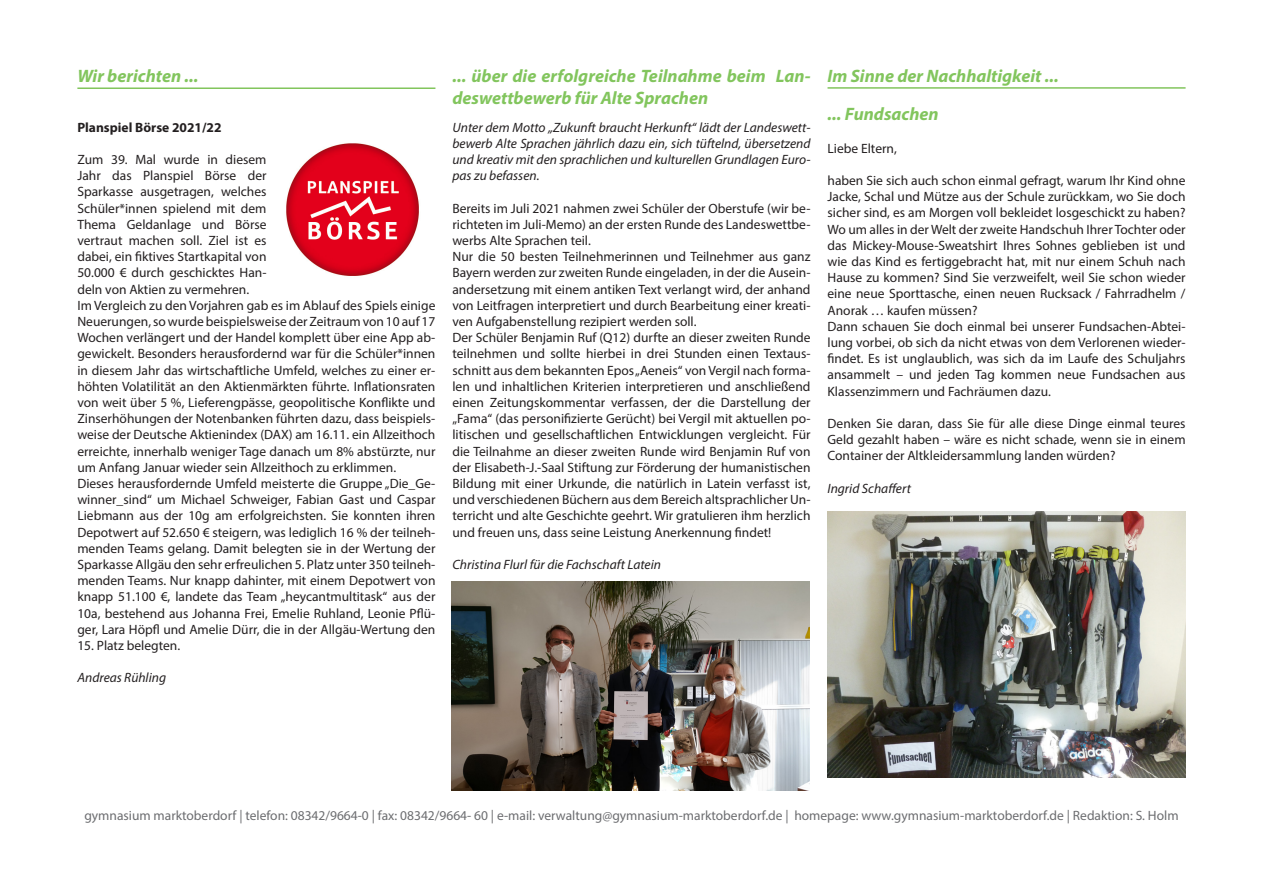
<style>
.page{position:relative;width:1263px;height:893px;background:#fff}
.page>*{position:absolute;margin:0;border:0;box-sizing:border-box;transform-origin:0 0}
.Überschriften_ohne{font:italic 700 18px/21.6px "Myriad Pro";color:#82c55d}
.Überschriften{font:italic 700 18px "Myriad Pro";color:#82c55d}
.Text{font:13.5px/16.2px "Myriad Pro";color:#231f20;text-align:justify}
.Text-2{font:italic 13.5px/16.2px "Myriad Pro";color:#231f20;text-align:justify}
.t1{font:13.5px "Myriad Pro";color:#6c6d70}
.Text-3{font:700 13.5px "Myriad Pro";color:#231f20}
</style>
<div class="page">
<hr style="left:77px;top:87px;width:358px;height:2px;background:#82c55d">
<img style="left:286px;top:143px;width:133px;height:133px">
<img style="left:452px;top:582px;width:358px;height:209px">
<img style="left:827px;top:512px;width:358px;height:266px">
<hr style="left:827px;top:87px;width:358px;height:2px;background:#82c55d">
<p class="Überschriften" style="left:77px;top:65px;width:123px">Wir berichten ...</p>
<p class="Text-3" style="left:77px;top:118px;width:146px">Planspiel Börse 2021/22</p>
<p class="Text" style="left:77px;top:151px;width:191px">Zum 39. Mal wurde in diesem Jahr das Planspiel Börse der Sparkasse ausgetragen, welches Schüler*innen spielend mit dem Thema Geldanlage und Börse vertraut machen soll. Ziel ist es dabei, ein fiktives Startkapital von 50.000 € durch geschicktes Han&shy;deln von Aktien zu vermehren.</p>
<p class="Text" style="left:77px;top:297px;width:360px">Im Vergleich zu den Vorjahren gab es im Ablauf des Spiels einige Neuerungen, so wurde beispielsweise der Zeitraum von 10 auf 17<br>Wochen verlängert und der Handel komplett über eine App ab&shy;gewickelt. Besonders herausfordernd war für die Schüler*innen in diesem Jahr das wirtschaftliche Umfeld, welches zu einer er&shy;höhten Volatilität an den Aktienmärkten führte. Inflationsraten von weit über 5 %, Lieferengpässe, geopolitische Konflikte und Zinserhöhungen der Notenbanken führten dazu, dass beispiels&shy;weise der Deutsche Aktienindex (DAX) am 16.11. ein Allzeithoch erreichte, innerhalb weniger Tage danach um 8% abstürzte, nur um Anfang Januar wieder sein Allzeithoch zu erklimmen.</p>
<p class="Text" style="left:77px;top:475px;width:360px">Dieses herausfordernde Umfeld meisterte die Gruppe „Die_Ge&shy;winner_sind“ um Michael Schweiger, Fabian Gast und Caspar Liebmann aus der 10g am erfolgreichsten. Sie konnten ihren Depotwert auf 52.650 € steigern, was lediglich 16 % der teilneh&shy;menden Teams gelang. Damit belegten sie in der Wertung der Sparkasse Allgäu den sehr erfreulichen 5. Platz unter 350 teilneh&shy;menden Teams. Nur knapp dahinter, mit einem Depotwert von knapp 51.100 €, landete das Team „heycantmultitask“ aus der 10a, bestehend aus Johanna Frei, Emelie Ruhland, Leonie Pflü&shy;ger, Lara Höpfl und Amelie Dürr, die in der Allgäu-Wertung den</p>
<p class="Text" style="left:77px;top:637px;width:104px">15. Platz belegten.</p>
<p class="Text-2" style="left:77px;top:670px;width:90px">Andreas Rühling</p>
<p class="Überschriften_ohne" style="left:452px;top:65px;width:360px">... über die erfolgreiche Teilnahme beim Lan&shy;deswettbewerb für Alte Sprachen</p>
<p class="Text-2" style="left:452px;top:119px;width:360px">Unter dem Motto „Zukunft braucht Herkunft“ lädt der Landeswett&shy;bewerb Alte Sprachen jährlich dazu ein, sich tüftelnd, übersetzend und kreativ mit den sprachlichen und kulturellen Grundlagen Euro&shy;pas zu befassen.</p>
<p class="Text" style="left:452px;top:200px;width:360px">Bereits im Juli 2021 nahmen zwei Schüler der Oberstufe (wir be&shy;richteten im Juli-Memo) an der ersten Runde des Landeswettbe&shy;werbs Alte Sprachen teil.</p>
<p class="Text" style="left:452px;top:248px;width:360px">Nur die 50 besten Teilnehmerinnen und Teilnehmer aus ganz Bayern werden zur zweiten Runde eingeladen, in der die Ausein&shy;andersetzung mit einem antiken Text verlangt wird, der anhand von Leitfragen interpretiert und durch Bearbeitung einer kreati&shy;ven Aufgabenstellung rezipiert werden soll.</p>
<p class="Text" style="left:452px;top:329px;width:360px">Der Schüler Benjamin Ruf (Q12) durfte an dieser zweiten Runde teilnehmen und sollte hierbei in drei Stunden einen Textaus&shy;schnitt aus dem bekannten Epos „Aeneis“ von Vergil nach forma&shy;len und inhaltlichen Kriterien interpretieren und anschließend einen Zeitungskommentar verfassen, der die Darstellung der „Fama“ (das personifizierte Gerücht) bei Vergil mit aktuellen po&shy;litischen und gesellschaftlichen Entwicklungen vergleicht. Für die Teilnahme an dieser zweiten Runde wird Benjamin Ruf von der Elisabeth-J.-Saal Stiftung zur Förderung der humanistischen Bildung mit einer Urkunde, die natürlich in Latein verfasst ist, und verschiedenen Büchern aus dem Bereich altsprachlicher Un&shy;terricht und alte Geschichte geehrt. Wir gratulieren ihm herzlich und freuen uns, dass seine Leistung Anerkennung findet!</p>
<p class="Text-2" style="left:452px;top:556px;width:210px">Christina Flurl für die Fachschaft Latein</p>
<p class="Überschriften" style="left:827px;top:64px;width:233px">Im Sinne der Nachhaltigkeit ...</p>
<p class="Überschriften_ohne" style="left:827px;top:103px;width:113px">... Fundsachen</p>
<p class="Text" style="left:827px;top:140px;width:71px">Liebe Eltern,</p>
<p class="Text" style="left:827px;top:172px;width:360px">haben Sie sich auch schon einmal gefragt, warum Ihr Kind ohne Jacke, Schal und Mütze aus der Schule zurückkam, wo Sie doch sicher sind, es am Morgen voll bekleidet losgeschickt zu haben?<br>Wo um alles in der Welt der zweite Handschuh Ihrer Tochter oder das Mickey-Mouse-Sweatshirt Ihres Sohnes geblieben ist und wie das Kind es fertiggebracht hat, mit nur einem Schuh nach Hause zu kommen? Sind Sie verzweifelt, weil Sie schon wieder eine neue Sporttasche, einen neuen Rucksack / Fahrradhelm / Anorak … kaufen müssen?</p>
<p class="Text" style="left:827px;top:318px;width:360px">Dann schauen Sie doch einmal bei unserer Fundsachen-Abtei&shy;lung vorbei, ob sich da nicht etwas von dem Verlorenen wieder&shy;findet. Es ist unglaublich, was sich da im Laufe des Schuljahrs ansammelt – und jeden Tag kommen neue Fundsachen aus Klassenzimmern und Fachräumen dazu.</p>
<p class="Text" style="left:827px;top:415px;width:360px">Denken Sie daran, dass Sie für alle diese Dinge einmal teures Geld gezahlt haben – wäre es nicht schade, wenn sie in einem Container der Altkleidersammlung landen würden?</p>
<p class="Text-2" style="left:827px;top:480px;width:85px">Ingrid Schaffert</p>
<p class="t1" style="left:84px;top:807px;width:1096px">gymnasium marktoberdorf | telefon: 08342/9664-0 | fax: 08342/9664- 60 | e-mail: verwaltung@gymnasium-marktoberdorf.de | homepage: www.gymnasium-marktoberdorf.de | Redaktion: S. Holm</p>
</div>
